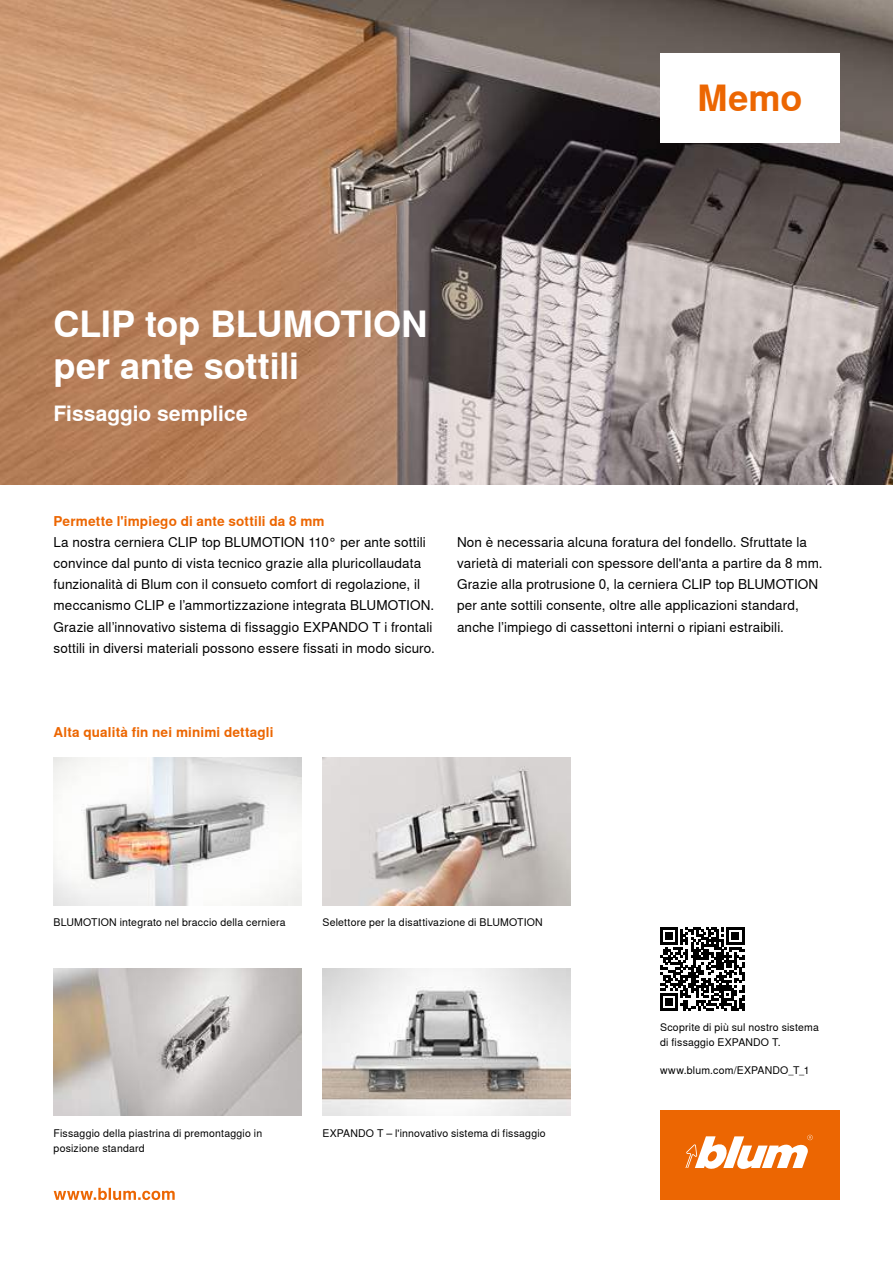
<style>
.page{position:relative;width:893px;height:1263px;background:#fff}
.page>*{position:absolute;margin:0;border:0;box-sizing:border-box;transform-origin:0 0}
.t1{font:700 36px/42.2px "Nimbus Sans Global";letter-spacing:-.005em;color:#fff}
.t2{font:700 36px "Nimbus Sans Global";color:#ec6602}
.t3{font:700 21px "Nimbus Sans Global";color:#fff}
.t4{font:13.5px/21px "Nimbus Sans Global";letter-spacing:.01em;color:#000}
.t5{font:700 13.5px "Nimbus Sans Global";letter-spacing:.01em;color:#ec6602}
.t6{font:10.5px/15px "Nimbus Sans Global";letter-spacing:.02em;color:#000}
</style>
<div class="page">
<img style="left:0;top:0;width:893px;height:484px">
<div style="left:660px;top:1110px;width:179px;height:90px;background:#ec6602"></div>
<svg style="left:685px;top:1135px;width:128px;height:34px"></svg>
<div style="left:660px;top:54px;width:179px;height:89px;background:#fff"></div>
<img style="left:323px;top:758px;width:247px;height:147px">
<img style="left:54px;top:968px;width:247px;height:148px">
<img style="left:54px;top:758px;width:247px;height:147px">
<img style="left:323px;top:968px;width:247px;height:148px">
<svg style="left:744px;top:927px;width:1px;height:84px"></svg>
<svg style="left:660px;top:927px;width:84px;height:84px"></svg>
<svg style="left:54px;top:1188px;width:121px;height:12px"></svg>
<h1 class="t2" style="left:697px;top:78px;width:107px">Memo</h1>
<h1 class="t1" style="left:54px;top:303px;width:376px">CLIP top BLUMOTION per ante sottili</h1>
<h2 class="t3" style="left:54px;top:401px;width:196px">Fissaggio semplice</h2>
<p class="t5" style="left:54px;top:514px;width:273px">Permette l'impiego di ante sottili da 8 mm</p>
<p class="t4" style="left:54px;top:532px;width:383px">La nostra cerniera CLIP top BLUMOTION 110° per ante sottili convince dal punto di vista tecnico grazie alla pluricollaudata funzionalità di Blum con il consueto comfort di regolazione, il meccanismo CLIP e l’ammortizzazione integrata BLUMOTION.<br>Grazie all’innovativo sistema di fissaggio EXPANDO T i frontali sottili in diversi materiali possono essere fissati in modo sicuro.</p>
<p class="t4" style="left:457px;top:532px;width:367px">Non è necessaria alcuna foratura del fondello. Sfruttate la varietà di materiali con spessore dell'anta a partire da 8 mm.<br>Grazie alla protrusione 0, la cerniera CLIP top BLUMOTION per ante sottili consente, oltre alle applicazioni standard, anche l’impiego di cassettoni interni o ripiani estraibili.</p>
<p class="t5" style="left:54px;top:724px;width:221px">Alta qualità fin nei minimi dettagli</p>
<p class="t6" style="left:54px;top:915px;width:234px">BLUMOTION integrato nel braccio della cerniera</p>
<p class="t6" style="left:323px;top:915px;width:222px">Selettore per la disattivazione di BLUMOTION</p>
<p class="t6" style="left:54px;top:1125px;width:210px">Fissaggio della piastrina di premontaggio in posizione standard</p>
<p class="t6" style="left:323px;top:1125px;width:225px">EXPANDO T – l'innovativo sistema di fissaggio</p>
<p class="t6" style="left:660px;top:1020px;width:160px">Scoprite di più sul nostro sistema di fissaggio EXPANDO T.</p>
<p class="t6" style="left:660px;top:1062px;width:151px">www.blum.com/EXPANDO_T_1</p>
</div>
